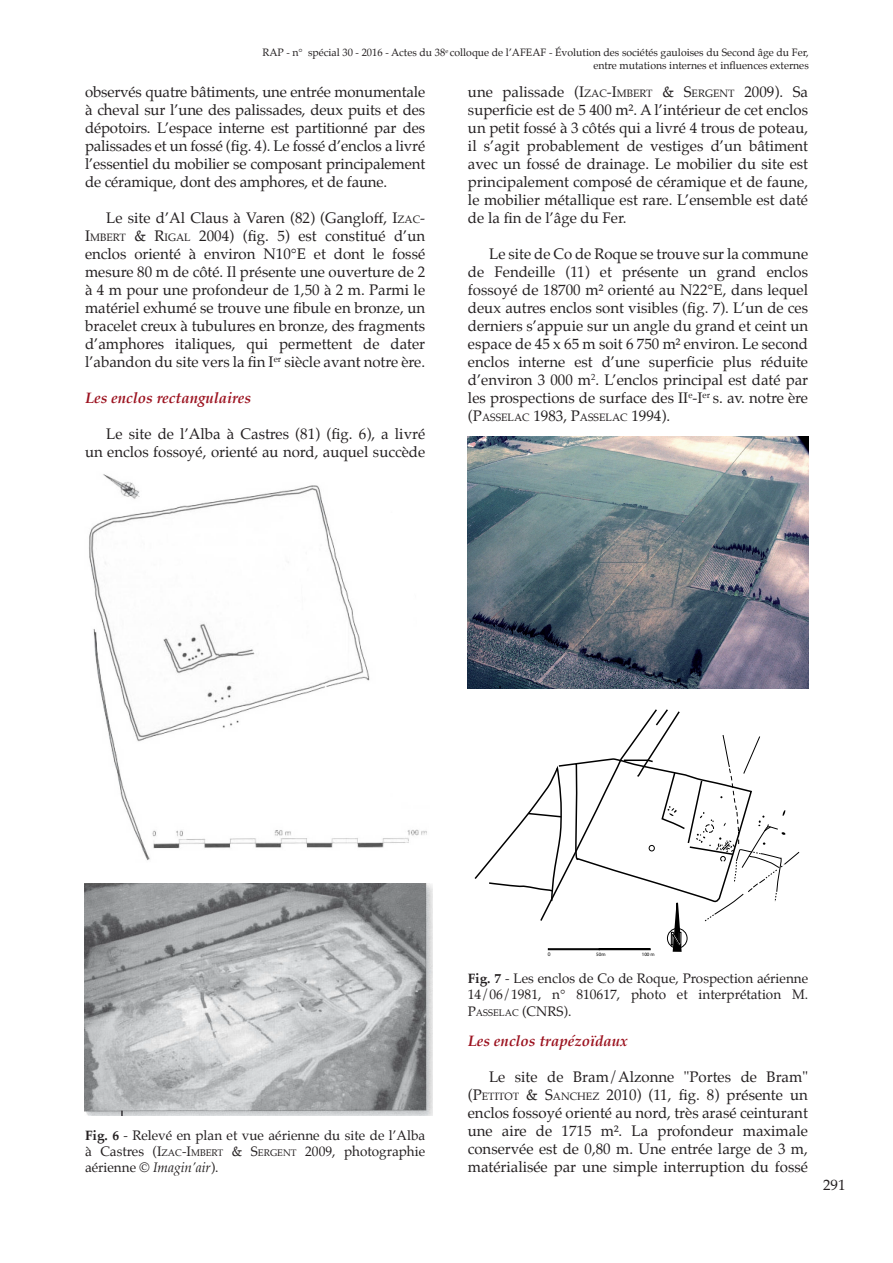
<style>
.page{position:relative;width:893px;height:1263px;background:#fff}
.page>*{position:absolute;margin:0;border:0;box-sizing:border-box;transform-origin:0 0}
.t1{font:18.9px "Helvetica";color:#fff}
.Retrait_corps_de_tex{font:15px/18px "Palatino";color:#231f20;text-align:justify}
.Sous-titre_IV{font:italic 700 15px "Palatino";color:#9c1320}
.t2{font:15px "Palatino Linotype";color:#231f20}
.Légende{font:13.5px/16.2px "Palatino";color:#231f20;text-align:justify}
.t3{font:10.5px/12.6px "Palatino";color:#231f20;text-align:right}
.Retrait_corps_de_tex-2{font:10.5px "Palatino";color:#231f20}
.Légende-2{font:9.45px "Palatino";color:#231f20}
.t4{font:5.1px "Helvetica";color:#000}
.t5{font:5.1px "Arial";color:#000}
.s1{font-style:inherit}
.s2{font-size:10.5px}
.s3{font-size:15px}
.s4{font-weight:700}
.s5{font-size:9.45px}
.s6{font-style:italic}
.s7{font-size:13.5px}
</style>
<div class="page">
<img style="left:89px;top:474px;width:338px;height:387px">
<img style="left:85px;top:884px;width:347px;height:232px">
<img style="left:468px;top:436px;width:340px;height:253px">
<svg style="left:474px;top:709px;width:326px;height:243px"></svg>
<p class="t3" style="left:262px;top:46px;width:548px">RAP - n° spécial 30 - 2016 - Actes du 38<sup>e</sup> colloque de l’AFEAF - Évolution des sociétés gauloises du Second âge du Fer, entre mutations internes et influences externes</p>
<p class="Retrait_corps_de_tex" style="left:85px;top:83px;width:342px">observés quatre bâtiments, une entrée monumentale à cheval sur l’une des palissades, deux puits et des dépotoirs. L’espace interne est partitionné par des palissades et un fossé (fig. 4). Le fossé d’enclos a livré l’essentiel du mobilier se composant principalement de céramique, dont des amphores, et de faune.</p>
<p class="Retrait_corps_de_tex" style="left:85px;top:209px;width:342px;text-indent:21px">Le site d’Al Claus à Varen (82) (Gangloff, <span class="s1">I</span><span class="s2">ZAC</span><span class="s1">-I</span><span class="s2">MBERT</span> <span class="s1">&amp; R</span><span class="s2">IGAL</span> 2004) (fig. 5) est constitué d’un enclos orienté à environ N10°E et dont le fossé mesure 80 m de côté. Il présente une ouverture de 2 à 4 m pour une profondeur de 1,50 à 2 m. Parmi le matériel exhumé se trouve une fibule en bronze, un bracelet creux à tubulures en bronze, des fragments d’amphores italiques, qui permettent de dater l’abandon du site vers la fin I<sup>er</sup> siècle avant notre ère.</p>
<p class="Sous-titre_IV" style="left:85px;top:386px;width:168px">Les enclos rectangulaires</p>
<p class="Retrait_corps_de_tex" style="left:85px;top:425px;width:342px;text-align:right">Le site de l’Alba à Castres (81) (fig. 6), a livré un enclos fossoyé, orienté au nord, auquel succède</p>
<p class="Retrait_corps_de_tex" style="left:468px;top:83px;width:342px">une palissade (<span class="s1">I</span><span class="s2">ZAC</span><span class="s1">-I</span><span class="s2">MBERT</span> <span class="s1">&amp; S</span><span class="s2">ERGENT</span> 2009). Sa superficie est de 5 400 m². A l’intérieur de cet enclos un petit fossé à 3 côtés qui a livré 4 trous de poteau, il s’agit probablement de vestiges d’un bâtiment avec un fossé de drainage. Le mobilier du site est principalement composé de céramique et de faune, le mobilier métallique est rare. L’ensemble est daté de la fin de l’âge du Fer.</p>
<p class="Retrait_corps_de_tex" style="left:468px;top:245px;width:342px;text-indent:21px">Le site de Co de Roque se trouve sur la commune de Fendeille (11) et présente un grand enclos fossoyé de 18700 m² orienté au N22°E, dans lequel deux autres enclos sont visibles (fig. 7). L’un de ces derniers s’appuie sur un angle du grand et ceint un espace de 45 x 65 m soit 6 750 m² environ. Le second enclos interne est d’une superficie plus réduite d’environ 3 000 m<sup>2</sup>. L’enclos principal est daté par les prospections de surface des II<sup>e</sup>-I<sup>er</sup> s. av. notre ère</p>
<p class="Retrait_corps_de_tex-2" style="left:468px;top:409px;width:204px"><span class="s3">(</span><span class="s3">P</span>ASSELAC <span class="s3">1983, P</span>ASSELAC <span class="s3">1994).</span></p>
<p class="Légende" style="left:85px;top:1127px;width:342px"><span class="s4">Fig. 6</span> - Relevé en plan et vue aérienne du site de l’Alba à Castres (<span class="s1">I</span><span class="s5">ZAC</span><span class="s1">-I</span><span class="s5">MBERT</span> <span class="s1">&amp; S</span><span class="s5">ERGENT</span> 2009, photographie aérienne © <span class="s6">Imagin’air</span>).</p>
<p class="t1" style="left:670px;top:927px;width:14px">N</p>
<p class="Légende" style="left:468px;top:970px;width:342px"><span class="s4">Fig. 7</span> - Les enclos de Co de Roque, Prospection aérienne<br>14/06/1981, n° 810617, photo et interprétation M.</p>
<p class="Légende-2" style="left:468px;top:1004px;width:105px"><span class="s7">P</span>ASSELAC <span class="s7">(CNRS).</span></p>
<p class="Sous-titre_IV" style="left:468px;top:1028px;width:162px">Les enclos trapézoïdaux</p>
<p class="Retrait_corps_de_tex" style="left:468px;top:1067px;width:342px;text-indent:21px">Le site de Bram/Alzonne "Portes de Bram" (<span class="s1">P</span><span class="s2">ETITOT</span> &amp; <span class="s1">S</span><span class="s2">ANCHEZ</span> 2010) (11, fig. 8) présente un enclos fossoyé orienté au nord, très arasé ceinturant une aire de 1715 m². La profondeur maximale conservée est de 0,80 m. Une entrée large de 3 m, matérialisée par une simple interruption du fossé</p>
<p class="t5" style="left:548px;top:951px;width:4px">0</p>
<p class="t4" style="left:596px;top:951px;width:11px">50m</p>
<p class="t4" style="left:642px;top:951px;width:15px">100 m</p>
<p class="t2" style="left:823px;top:1174px;width:24px">291</p>
</div>
